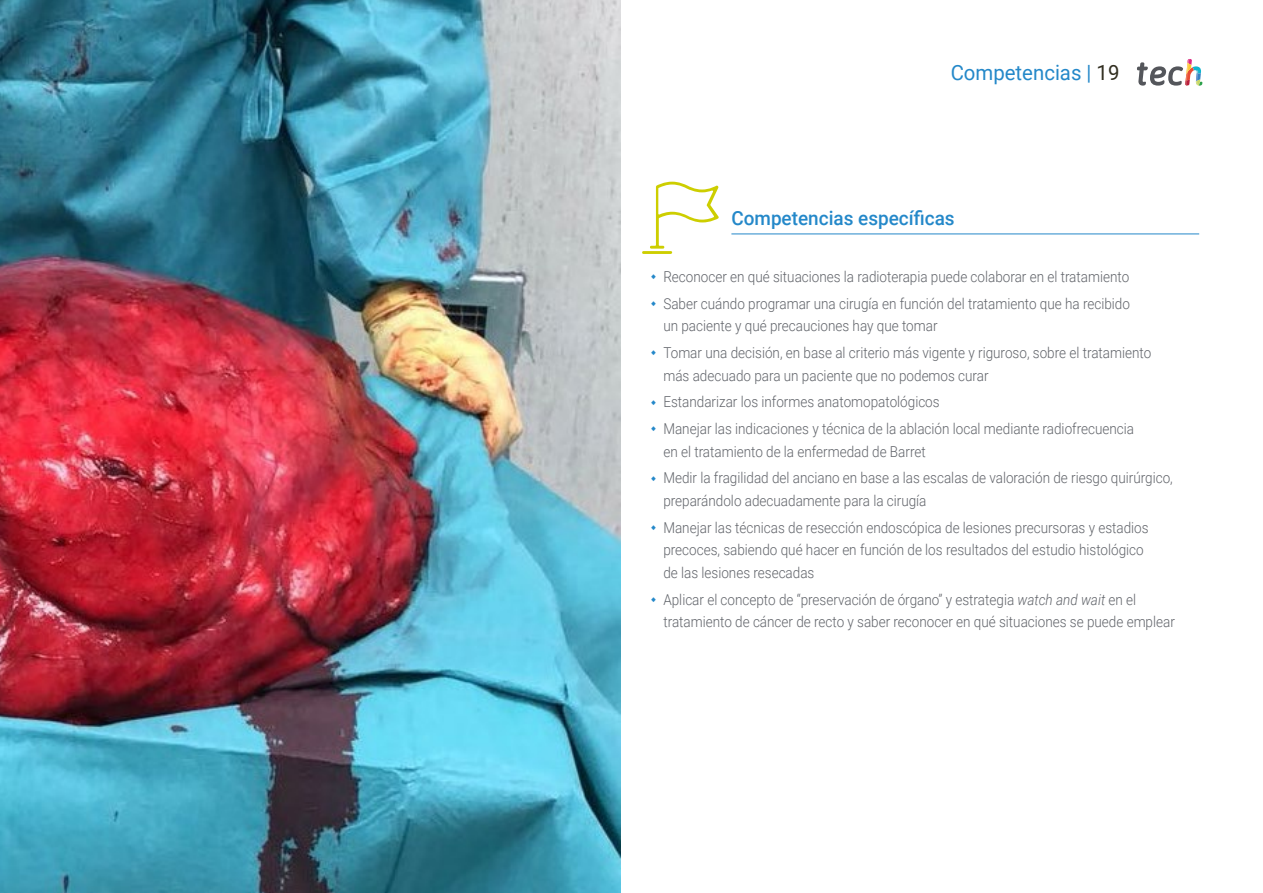
<style>
.page{position:relative;width:1263px;height:893px;background:#fff}
.page>*{position:absolute;margin:0;border:0;box-sizing:border-box;transform-origin:0 0}
.t1{font:21px "Roboto";color:#2488c9}
.t2{font:500 19.5px "Roboto";color:#2488c9}
.t3{font:300 15px/26.7px "Roboto";color:#61646a;scale:.9 1}
.s1{color:#312e20}
.s2{font-style:italic}
</style>
<div class="page">
<hr style="left:731px;top:234px;width:468px;height:1px;background:#2488c9">
<hr style="left:642px;top:251px;width:30px;height:3px;background:#cdce00">
<svg style="left:650px;top:182px;width:69px;height:67px"></svg>
<img style="left:0;top:0;width:621px;height:893px">
<svg style="left:1137px;top:59px;width:65px;height:27px"></svg>
<h1 class="t1" style="left:951px;top:57px;width:170px">Competencias | <span class="s1">19</span></h1>
<h2 class="t2" style="left:731px;top:205px;width:225px">Competencias específicas</h2>
<p class="t3" style="left:663px;top:263px;width:520px">Reconocer en qué situaciones la radioterapia puede colaborar en el tratamiento<br>Saber cuándo programar una cirugía en función del tratamiento que ha recibido</p>
<p class="t3" style="left:663px;top:312px;width:544px">un paciente y qué precauciones hay que tomar<br>Tomar una decisión, en base al criterio más vigente y riguroso, sobre el tratamiento</p>
<p class="t3" style="left:663px;top:361px;width:524px">más adecuado para un paciente que no podemos curar<br>Estandarizar los informes anatomopatológicos<br>Manejar las indicaciones y técnica de la ablación local mediante radiofrecuencia</p>
<p class="t3" style="left:663px;top:437px;width:567px">en el tratamiento de la enfermedad de Barret<br>Medir la fragilidad del anciano en base a las escalas de valoración de riesgo quirúrgico,</p>
<p class="t3" style="left:663px;top:487px;width:541px">preparándolo adecuadamente para la cirugía<br>Manejar las técnicas de resección endoscópica de lesiones precursoras y estadios</p>
<p class="t3" style="left:663px;top:538px;width:535px;line-height:22.5px">precoces, sabiendo qué hacer en función de los resultados del estudio histológico de las lesiones resecadas</p>
<p class="t3" style="left:663px;top:587px;width:570px;line-height:22.5px">Aplicar el concepto de “preservación de órgano” y estrategia <span class="s2">watch and wait</span> en el tratamiento de cáncer de recto y saber reconocer en qué situaciones se puede emplear</p>
</div>
